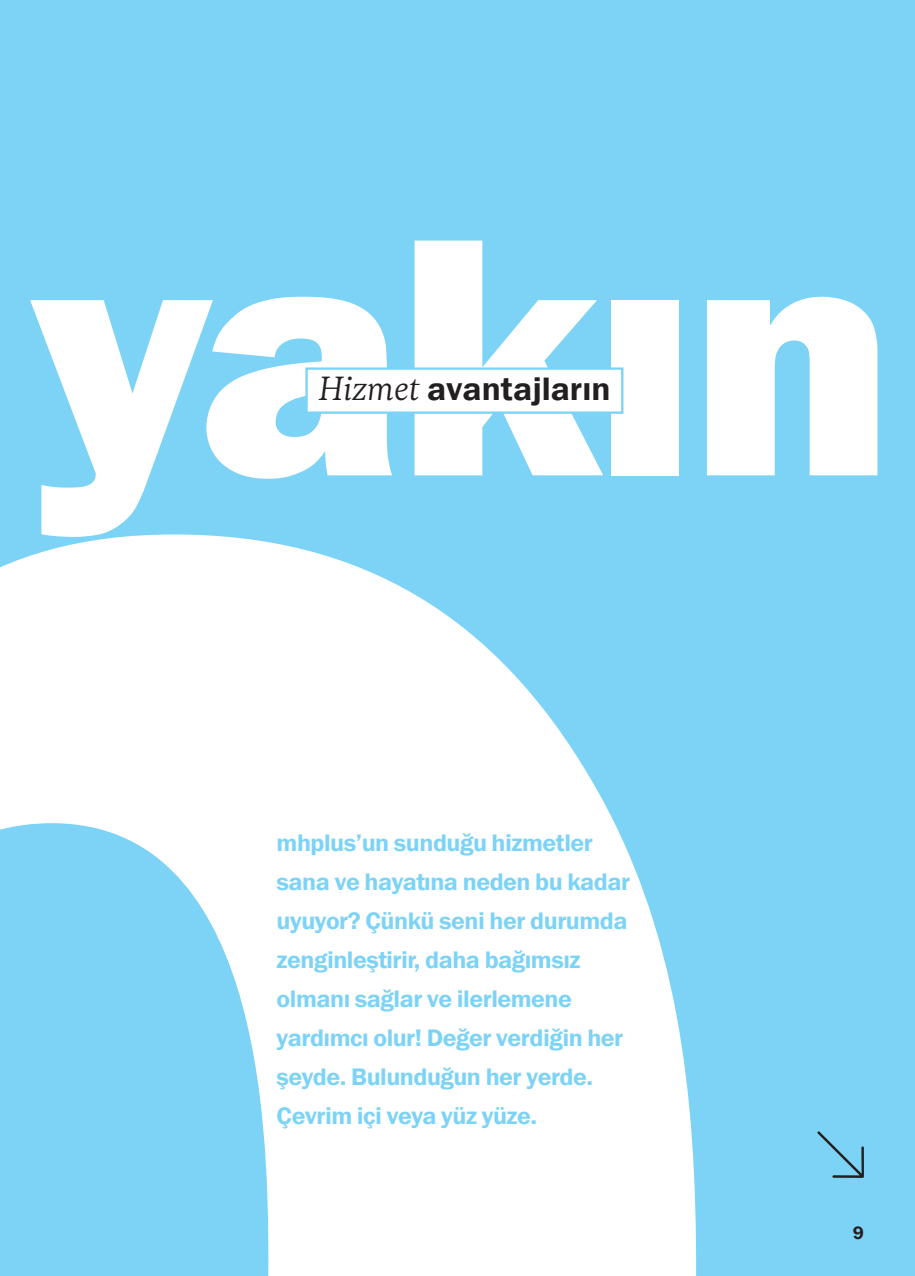
<style>
.page{position:relative;width:915px;height:1276px;background:#fff}
.page>*{position:absolute;margin:0;border:0;box-sizing:border-box;transform-origin:0 0}
.t1{font:800 342px "Franklin Gothic ITC";letter-spacing:-.025em;color:#fff}
.t2{font:600 32.55px "Franklin Gothic ITC";color:#231f20}
.Suhead{font:600 24px/39px "Franklin Gothic ITC";letter-spacing:-.02em;color:#7cd3f6}
.t3{font:600 18px "Franklin Gothic ITC";color:#231f20}
.s1{font-family:"Loretta";font-weight:300;font-style:italic;font-size:33.75px}
</style>
<div class="page">
<div style="left:0;top:0;width:914px;height:1276px;background:#7cd3f6"></div>
<svg style="left:1px;top:534px;width:695px;height:742px;fill:#fff"></svg>
<svg style="left:0;top:567px;width:1px;height:263px"></svg>
<svg style="left:817px;top:1131px;width:46px;height:47px"></svg>
<div style="left:305px;top:367px;width:318px;height:47px;background:#fff;border:2px solid #7cd3f6"></div>
<p class="t1" style="left:31px;top:143px;width:865px">yakın</p>
<p class="t2" style="left:318px;top:369px;width:293px"><span class="s1">Hizmet</span> avantajların</p>
<p class="Suhead" style="left:276px;top:823px;width:355px">mhplus’un sunduğu hizmetler sana ve hayatına neden bu kadar uyuyor? Çünkü seni her durumda zenginleştirir, daha bağımsız olmanı sağlar ve ilerlemene yardımcı olur! Değer verdiğin her şeyde. Bulunduğun her yerde.<br>Çevrim içi veya yüz yüze.</p>
<p class="t3" style="left:852px;top:1222px;width:12px">9</p>
</div>
